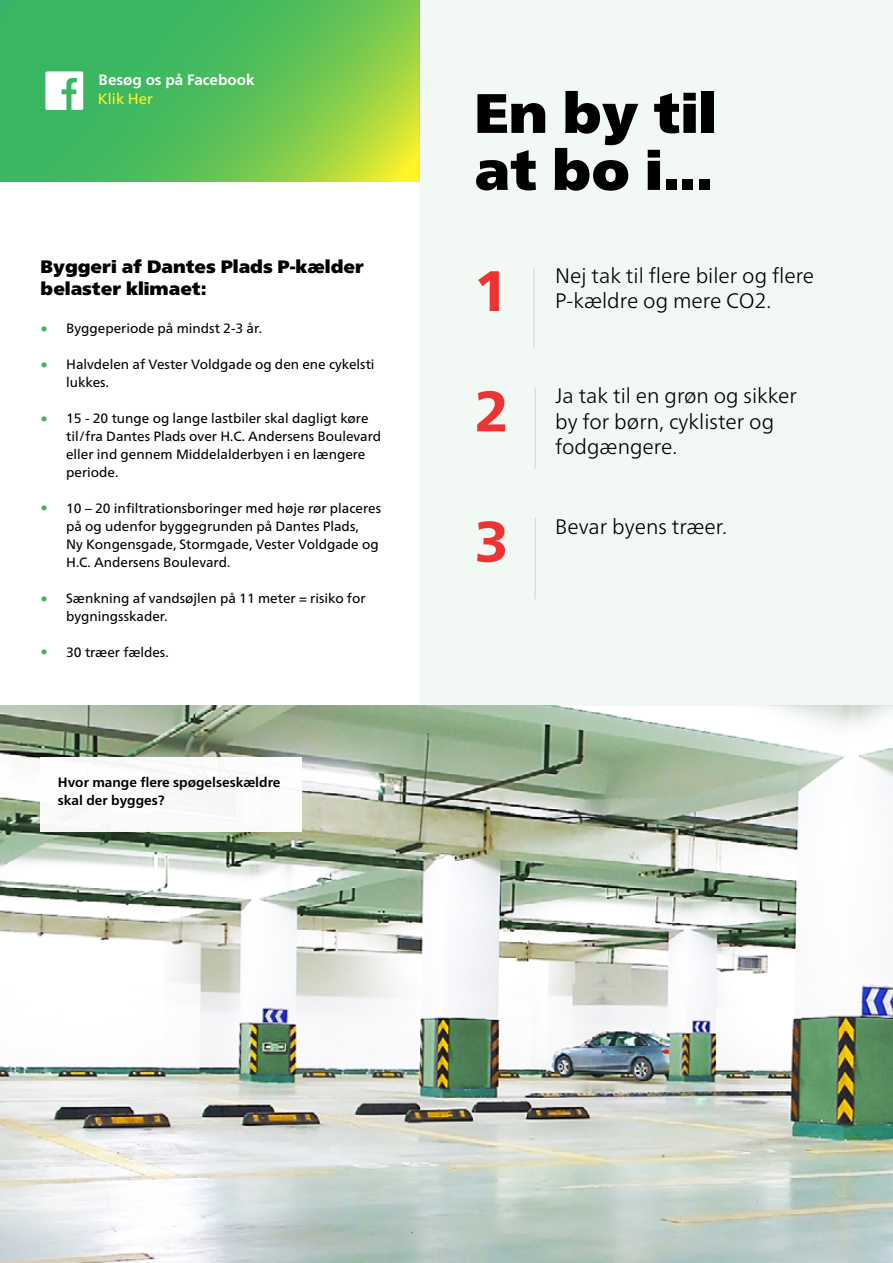
<style>
.page{position:relative;width:893px;height:1263px;background:#fff}
.page>*{position:absolute;margin:0;border:0;box-sizing:border-box;transform-origin:0 0}
.t1{font:800 57px "Frutiger Neue LT Pro";color:#ee3433}
.t2{font:55.5px/57px "Frutiger Neue LT Pro X Black";color:#000}
.t3{font:300 21px/25.5px "Frutiger Neue LT Pro";color:#000}
.t4{font:18px/21.6px "Frutiger Neue LT Pro X Black";color:#000}
.t5{font:700 15px "Frutiger Neue LT Pro";color:#fff}
.t6{font:15px "Frutiger Neue LT Pro";color:#fff32a}
.t7{font:15px "Frutiger Neue LTCYR";color:#38b662}
.t8{font:13.5px/18px "Frutiger Neue LTCYR";color:#000}
.t9{font:700 13.5px/18px "Frutiger Neue LTCYR";color:#000}
</style>
<div class="page">
<img style="left:0;top:706px;width:893px;height:557px">
<div style="left:419px;top:0;width:474px;height:706px;background:#f2f9f5"></div>
<hr style="left:533px;top:267px;width:2px;height:82px;background:#cdd0d0">
<hr style="left:534px;top:387px;width:2px;height:82px;background:#cdd0d0">
<hr style="left:534px;top:517px;width:2px;height:82px;background:#cdd0d0">
<svg style="left:0;top:0;width:419px;height:181px;background:#5ec157"></svg>
<div style="left:41px;top:757px;width:261px;height:74px;background:#fff"></div>
<svg style="left:45px;top:71px;width:38px;height:39px"></svg>
<p class="t5" style="left:99px;top:71px;width:157px">Besøg os på Facebook</p>
<p class="t6" style="left:98px;top:90px;width:57px">Klik Her</p>
<h3 class="t4" style="left:41px;top:256px;width:325px">Byggeri af Dantes Plads P-kælder belaster klimaet:</h3>
<p class="t7" style="left:41px;top:320px;width:9px">•</p>
<p class="t7" style="left:41px;top:356px;width:9px">•</p>
<p class="t7" style="left:41px;top:410px;width:9px">•</p>
<p class="t7" style="left:41px;top:499px;width:9px">•</p>
<p class="t7" style="left:41px;top:590px;width:9px">•</p>
<p class="t7" style="left:41px;top:643px;width:9px">•</p>
<p class="t8" style="left:66px;top:319px;width:197px">Byggeperiode på mindst 2-3 år.</p>
<p class="t8" style="left:66px;top:355px;width:310px">Halvdelen af Vester Voldgade og den ene cykelsti lukkes.</p>
<p class="t8" style="left:66px;top:409px;width:317px">15 - 20 tunge og lange lastbiler skal dagligt køre til/fra Dantes Plads over H.C. Andersens Boulevard eller ind gennem Middelalderbyen i en længere periode.</p>
<p class="t8" style="left:66px;top:499px;width:316px">10 – 20 infiltrationsboringer med høje rør placeres på og udenfor byggegrunden på Dantes Plads,<br>Ny Kongensgade, Stormgade, Vester Voldgade og H.C. Andersens Boulevard.</p>
<p class="t8" style="left:66px;top:589px;width:301px">Sænkning af vandsøjlen på 11 meter = risiko for bygningsskader.</p>
<p class="t8" style="left:66px;top:643px;width:104px">30 træer fældes.</p>
<p class="t9" style="left:58px;top:773px;width:224px">Hvor mange flere spøgelseskældre skal der bygges?</p>
<h2 class="t2" style="left:474px;top:85px;width:243px">En by til at bo i...</h2>
<h1 class="t1" style="left:474px;top:257px;width:36px">1</h1>
<h1 class="t1" style="left:474px;top:377px;width:36px">2</h1>
<h1 class="t1" style="left:474px;top:508px;width:36px">3</h1>
<h3 class="t3" style="left:555px;top:263px;width:260px">Nej tak til flere biler og flere</h3>
<h3 class="t3" style="left:555px;top:288px;width:218px">P-kældre og mere CO2.</h3>
<h3 class="t3" style="left:555px;top:383px;width:243px">Ja tak til en grøn og sikker by for børn, cyklister og fodgængere.</h3>
<h3 class="t3" style="left:555px;top:513px;width:173px">Bevar byens træer.</h3>
</div>
